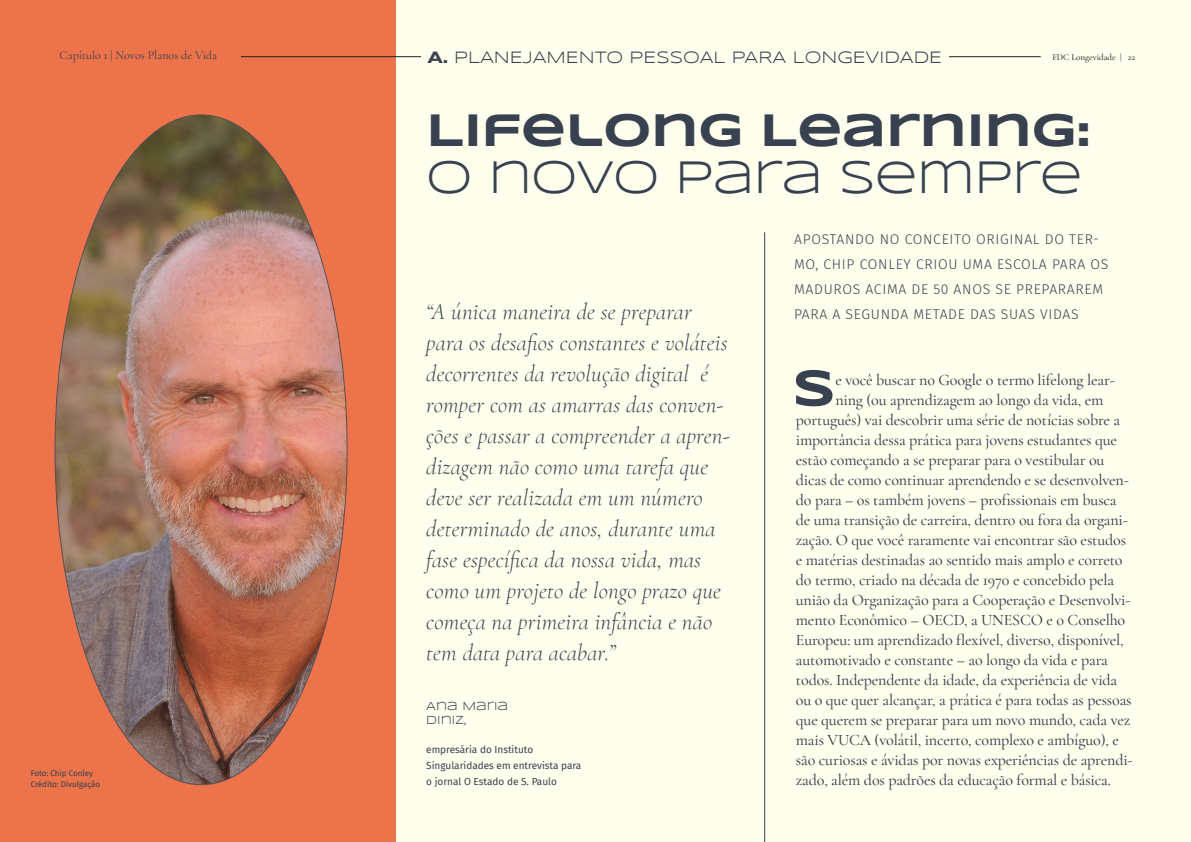
<style>
.page{position:relative;width:1191px;height:842px;background:#ffffed}
.page>*{position:absolute;margin:0;border:0;box-sizing:border-box;transform-origin:0 0}
.Paragrafo_inicial{font:700 51.5px "Syncopate";color:#37414f}
.t1{font:700 47px/47px "Syncopate";letter-spacing:-.02em;color:#37414f}
.t2{font:italic 300 23px/31px "Cormorant Garamond";letter-spacing:.01em;color:#37414f}
.t3{font:17px "Syncopate";color:#37414f}
.Paragrafo_inicial-2{font:500 16px "Cormorant Garamond";letter-spacing:-.01em;color:#37414f}
.t4{font:300 14px/25px "Fira Sans";letter-spacing:.05em;color:#37414f}
.t5{font:12px "Cormorant Garamond";color:#37414f}
.t6{font:12px "Syncopate";color:#37414f}
.t7{font:10px/16px "Fira Sans";color:#37414f}
.t8{font:500 9px "Cormorant Garamond";color:#231f20}
.t9{font:8px "Fira Sans";color:#37414f}
.s1{font-weight:700}
.s2{font-weight:400}
</style>
<div class="page">
<div style="left:0;top:0;width:395px;height:842px;background:#ed734a"></div>
<img style="left:55px;top:115px;width:292px;height:670px">
<hr style="left:764px;top:232px;width:1px;height:610px;background:#37414f">
<hr style="left:112px;top:57px;width:928px;height:1px;background:#231f20">
<div style="left:60px;top:48px;width:181px;height:17px;background:#ed734a"></div>
<div style="left:421px;top:50px;width:527px;height:17px;background:#ffffed"></div>
<p class="t5" style="left:60px;top:48px;width:159px">Capítulo 1 | Novos Planos de Vida</p>
<p class="t3" style="left:427px;top:47px;width:516px"><span class="s1">A.</span> PLANEJAMENTO PESSOAL PARA LONGEVIDADE</p>
<p class="t8" style="left:1052px;top:52px;width:84px">FDC Longevidade | 22</p>
<p class="t1" style="left:426px;top:106px;width:666px">LIFELONG LEARNING:<br><span class="s2">O NOVO PARA SEMPRE</span></p>
<p class="t9" style="left:31px;top:767px;width:64px">Foto: Chip Conley</p>
<p class="t9" style="left:31px;top:778px;width:71px">Crédito: Divulgação</p>
<p class="t4" style="left:794px;top:227px;width:316px">APOSTANDO NO CONCEITO ORIGINAL DO TER-<br>MO, CHIP CONLEY CRIOU UMA ESCOLA PARA OS<br>MADUROS ACIMA DE 50 ANOS SE PREPARAREM</p>
<p class="t2" style="left:426px;top:296px;width:267px">“A única maneira de se preparar</p>
<p class="t4" style="left:794px;top:302px;width:286px">PARA A SEGUNDA METADE DAS SUAS VIDAS</p>
<p class="t2" style="left:426px;top:327px;width:305px">para os desafios constantes e voláteis decorrentes da revolução digital é romper com as amarras das conven&shy;ções e passar a compreender a apren&shy;dizagem não como uma tarefa que deve ser realizada em um número determinado de anos, durante uma fase específica da nossa vida, mas como um projeto de longo prazo que começa na primeira infância e não tem data para acabar.”</p>
<p class="Paragrafo_inicial" style="left:792px;top:356px;width:45px">S</p>
<p class="Paragrafo_inicial-2" style="left:835px;top:370px;width:281px">e você buscar no Google o termo lifelong lear-</p>
<p class="Paragrafo_inicial-2" style="left:835px;top:390px;width:269px">ning (ou aprendizagem ao longo da vida, em</p>
<p class="Paragrafo_inicial-2" style="left:796px;top:410px;width:326px">português) vai descobrir uma série de notícias sobre a</p>
<p class="Paragrafo_inicial-2" style="left:796px;top:430px;width:323px">importância dessa prática para jovens estudantes que</p>
<p class="Paragrafo_inicial-2" style="left:796px;top:450px;width:310px">estão começando a se preparar para o vestibular ou</p>
<p class="Paragrafo_inicial-2" style="left:796px;top:470px;width:334px">dicas de como continuar aprendendo e se desenvolven-</p>
<p class="Paragrafo_inicial-2" style="left:796px;top:490px;width:322px">do para – os também jovens – profissionais em busca</p>
<p class="Paragrafo_inicial-2" style="left:796px;top:510px;width:333px">de uma transição de carreira, dentro ou fora da organi-</p>
<p class="Paragrafo_inicial-2" style="left:796px;top:530px;width:332px">zação. O que você raramente vai encontrar são estudos</p>
<p class="Paragrafo_inicial-2" style="left:796px;top:550px;width:328px">e matérias destinadas ao sentido mais amplo e correto</p>
<p class="Paragrafo_inicial-2" style="left:796px;top:570px;width:320px">do termo, criado na década de 1970 e concebido pela</p>
<p class="Paragrafo_inicial-2" style="left:796px;top:590px;width:336px">união da Organização para a Cooperação e Desenvolvi-</p>
<p class="Paragrafo_inicial-2" style="left:796px;top:610px;width:331px">mento Econômico – OECD, a UNESCO e o Conselho</p>
<p class="Paragrafo_inicial-2" style="left:796px;top:630px;width:329px">Europeu: um aprendizado flexível, diverso, disponível,</p>
<p class="Paragrafo_inicial-2" style="left:796px;top:650px;width:313px">automotivado e constante – ao longo da vida e para</p>
<p class="Paragrafo_inicial-2" style="left:796px;top:670px;width:323px">todos. Independente da idade, da experiência de vida</p>
<p class="Paragrafo_inicial-2" style="left:796px;top:690px;width:337px">ou o que quer alcançar, a prática é para todas as pessoas</p>
<p class="Paragrafo_inicial-2" style="left:796px;top:710px;width:336px">que querem se preparar para um novo mundo, cada vez</p>
<p class="Paragrafo_inicial-2" style="left:796px;top:730px;width:325px">mais VUCA (volátil, incerto, complexo e ambíguo), e</p>
<p class="Paragrafo_inicial-2" style="left:796px;top:750px;width:338px">são curiosas e ávidas por novas experiências de aprendi-</p>
<p class="Paragrafo_inicial-2" style="left:796px;top:770px;width:316px">zado, além dos padrões da educação formal e básica.</p>
<p class="t6" style="left:426px;top:699px;width:83px">ANA MARIA</p>
<p class="t6" style="left:426px;top:713px;width:41px">DINIZ,</p>
<p class="t7" style="left:426px;top:742px;width:108px">empresária do Instituto</p>
<p class="t7" style="left:426px;top:758px;width:157px">Singularidades em entrevista para o jornal O Estado de S. Paulo</p>
</div>
